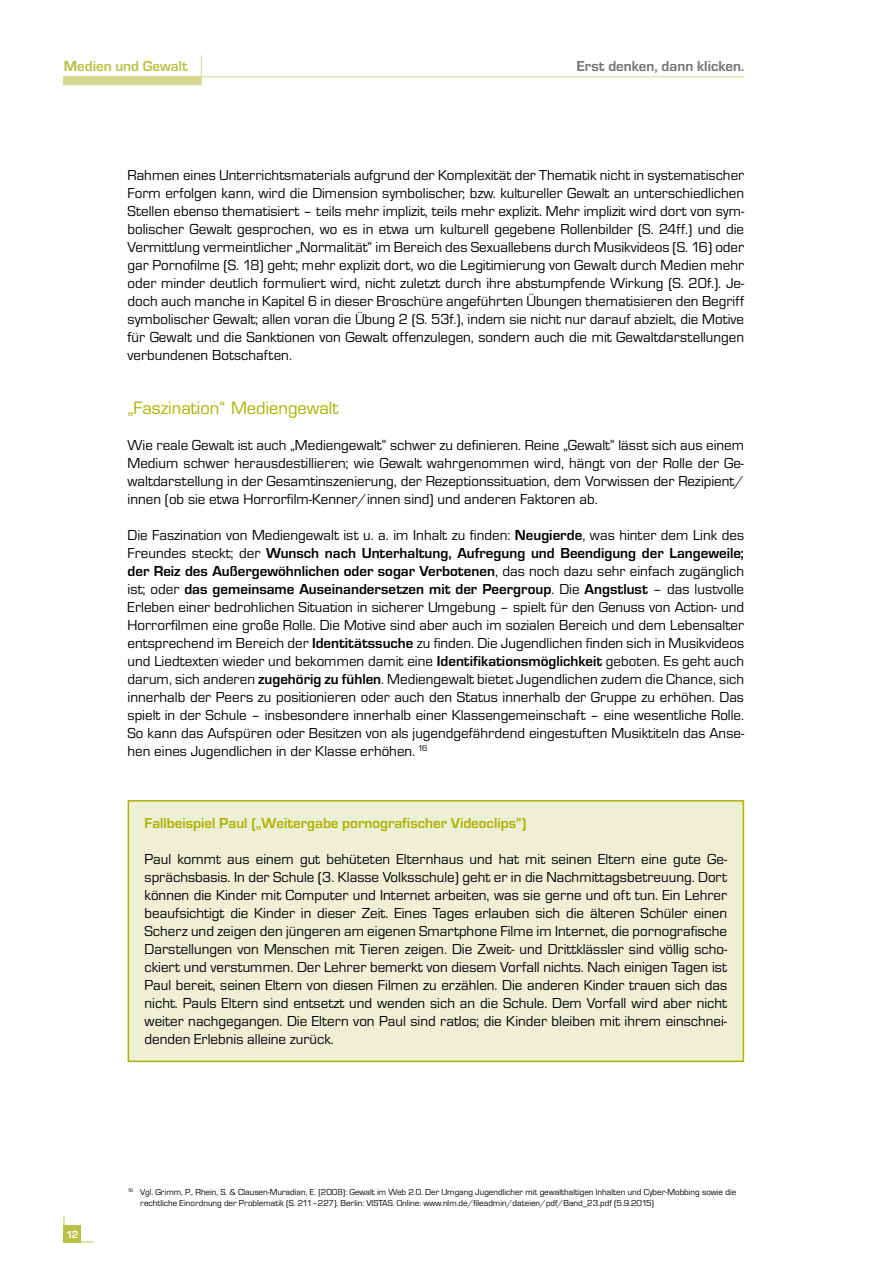
<style>
.page{position:relative;width:893px;height:1263px;background:#fff}
.page>*{position:absolute;margin:0;border:0;box-sizing:border-box;transform-origin:0 0}
.t1{font:16.5px "Eurostile";color:#aab300}
.t2{font:15px/18px "Eurostile T";color:#000;text-align:justify}
.t3{font:700 15px "Eurostile T";color:#aab300}
.t4{font:700 15px "Eurostile T";color:#707172}
.t5{font:700 15px "Eurostile T";color:#bbc146}
.t6{font:700 10.5px "Eurostile T";color:#fff}
.t7{font:9px/10.8px "Eurostile T";color:#000}
.s1{font-weight:700}
</style>
<div class="page">
<div style="left:128px;top:800px;width:616px;height:262px;background:#eeefd4;border:2px solid #aab300"></div>
<hr style="left:64px;top:1242px;width:30px;height:1px;background:#bbc146">
<div style="left:64px;top:77px;width:137px;height:8px;background:#d4d790"></div>
<hr style="left:64px;top:76px;width:680px;height:1px;background:#d4d790">
<hr style="left:201px;top:55px;width:1px;height:30px;background:#d4d790">
<div style="left:64px;top:1225px;width:17px;height:17px;background:#bbc146"></div>
<p class="t5" style="left:64px;top:58px;width:126px">Medien und Gewalt</p>
<p class="t4" style="left:577px;top:58px;width:169px">Erst denken, dann klicken.</p>
<p class="t2" style="left:128px;top:166px;width:618px">Rahmen eines Unterrichtsmaterials aufgrund der Komplexität der Thematik nicht in systematischer Form erfolgen kann, wird die Dimension symbolischer, bzw. kultureller Gewalt an unterschiedlichen Stellen ebenso thematisiert – teils mehr implizit, teils mehr explizit. Mehr implizit wird dort von sym&shy;bolischer Gewalt gesprochen, wo es in etwa um kulturell gegebene Rollenbilder (S. 24ff.) und die Vermittlung vermeintlicher „Normalität“ im Bereich des Sexuallebens durch Musikvideos (S. 16) oder gar Pornofilme (S. 18) geht; mehr explizit dort, wo die Legitimierung von Gewalt durch Medien mehr oder minder deutlich formuliert wird, nicht zuletzt durch ihre abstumpfende Wirkung (S. 20f.). Je&shy;doch auch manche in Kapitel 6 in dieser Broschüre angeführten Übungen thematisieren den Begriff symbolischer Gewalt; allen voran die Übung 2 (S. 53f.), indem sie nicht nur darauf abzielt, die Motive für Gewalt und die Sanktionen von Gewalt offenzulegen, sondern auch die mit Gewaltdarstellungen verbundenen Botschaften.</p>
<p class="t1" style="left:128px;top:398px;width:212px">„Faszination“ Mediengewalt</p>
<p class="t2" style="left:128px;top:436px;width:618px">Wie reale Gewalt ist auch „Mediengewalt“ schwer zu definieren. Reine „Gewalt“ lässt sich aus einem Medium schwer herausdestillieren; wie Gewalt wahrgenommen wird, hängt von der Rolle der Ge&shy;waltdarstellung in der Gesamtinszenierung, der Rezeptionssituation, dem Vorwissen der Rezipient/ innen (ob sie etwa Horrorfilm-Kenner/innen sind) und anderen Faktoren ab.</p>
<p class="t2" style="left:128px;top:526px;width:618px">Die Faszination von Mediengewalt ist u. a. im Inhalt zu finden: <span class="s1">Neugierde</span>, was hinter dem Link des Freundes steckt; der <span class="s1">Wunsch nach Unterhaltung, Aufregung und Beendigung der Langeweile; der Reiz des Außergewöhnlichen oder sogar Verbotenen</span>, das noch dazu sehr einfach zugänglich ist; oder <span class="s1">das gemeinsame Auseinandersetzen mit der Peergroup</span>. Die <span class="s1">Angstlust</span> – das lustvolle Erleben einer bedrohlichen Situation in sicherer Umgebung – spielt für den Genuss von Action- und Horrorfilmen eine große Rolle. Die Motive sind aber auch im sozialen Bereich und dem Lebensalter entsprechend im Bereich der <span class="s1">Identitätssuche</span> zu finden. Die Jugendlichen finden sich in Musikvideos und Liedtexten wieder und bekommen damit eine <span class="s1">Identifikationsmöglichkeit</span> geboten. Es geht auch darum, sich anderen <span class="s1">zugehörig zu fühlen</span>. Mediengewalt bietet Jugendlichen zudem die Chance, sich innerhalb der Peers zu positionieren oder auch den Status innerhalb der Gruppe zu erhöhen. Das spielt in der Schule – insbesondere innerhalb einer Klassengemeinschaft – eine wesentliche Rolle.<br>So kann das Aufspüren oder Besitzen von als jugendgefährdend eingestuften Musiktiteln das Anse&shy;hen eines Jugendlichen in der Klasse erhöhen. <sup>16</sup></p>
<p class="t3" style="left:145px;top:815px;width:383px">Fallbeispiel Paul („Weitergabe pornografischer Videoclips“)</p>
<p class="t2" style="left:145px;top:850px;width:584px">Paul kommt aus einem gut behüteten Elternhaus und hat mit seinen Eltern eine gute Ge&shy;sprächsbasis. In der Schule (3. Klasse Volksschule) geht er in die Nachmittagsbetreuung. Dort können die Kinder mit Computer und Internet arbeiten, was sie gerne und oft tun. Ein Lehrer beaufsichtigt die Kinder in dieser Zeit. Eines Tages erlauben sich die älteren Schüler einen Scherz und zeigen den jüngeren am eigenen Smartphone Filme im Internet, die pornografische Darstellungen von Menschen mit Tieren zeigen. Die Zweit- und Drittklässler sind völlig scho&shy;ckiert und verstummen. Der Lehrer bemerkt von diesem Vorfall nichts. Nach einigen Tagen ist Paul bereit, seinen Eltern von diesen Filmen zu erzählen. Die anderen Kinder trauen sich das nicht. Pauls Eltern sind entsetzt und wenden sich an die Schule. Dem Vorfall wird aber nicht weiter nachgegangen. Die Eltern von Paul sind ratlos; die Kinder bleiben mit ihrem einschnei&shy;denden Erlebnis alleine zurück.</p>
<p class="t6" style="left:66px;top:1229px;width:14px">12</p>
<p class="t7" style="left:140px;top:1187px;width:597px;text-indent:-13px"><sup>16</sup> Vgl. Grimm, P., Rhein, S. &amp; Clausen-Muradian, E. (2008): Gewalt im Web 2.0. Der Umgang Jugendlicher mit gewalthaltigen Inhalten und Cyber-Mobbing sowie die rechtliche Einordnung der Problematik (S. 211–227). Berlin: VISTAS. Online: www.nlm.de/fileadmin/dateien/pdf/Band_23.pdf (5.9.2015)</p>
</div>
